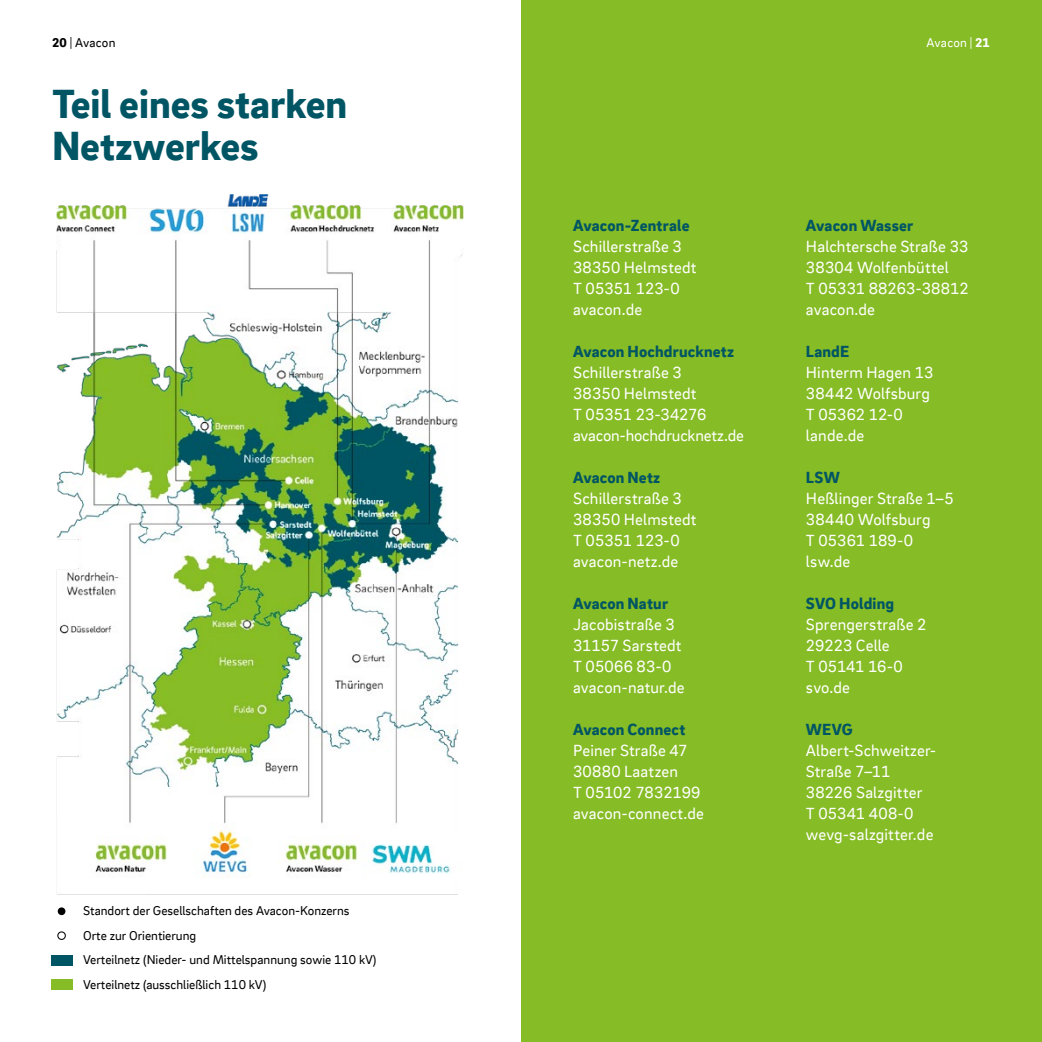
<style>
.page{position:relative;width:1042px;height:1042px;background:#fff}
.page>*{position:absolute;margin:0;border:0;box-sizing:border-box;transform-origin:0 0}
.t1{font:900 42px/42px "EON Brix Sans";color:#005564}
.t2{font:16.62px/21px "EON Brix Sans";letter-spacing:.01em;color:#fff}
.t3{font:900 16.62px "EON Brix Sans";letter-spacing:.01em;color:#005564}
.t4{font:13.12px/24.5px "EON Brix Sans";color:#000}
.t5{font:13.12px "EON Brix Sans";letter-spacing:.015em;color:#fff}
.s1{font-weight:900}
</style>
<div class="page">
<div style="left:521px;top:0;width:521px;height:1042px;background:#86bc25"></div>
<div style="left:51px;top:955px;width:22px;height:10px;background:#005564"></div>
<div style="left:51px;top:979px;width:22px;height:10px;background:#86bc25"></div>
<img style="left:56px;top:194px;width:407px;height:701px">
<div style="left:58px;top:907px;width:7px;height:8px;background:#000;border-radius:50%"></div>
<div style="left:57px;top:931px;width:9px;height:9px;border:1px solid #000;border-radius:50%"></div>
<img style="left:367px;top:833px;width:96px;height:45px">
<p class="t4" style="left:52px;top:30px;width:65px"><span class="s1">20</span> | Avacon</p>
<p class="t5" style="left:926px;top:34px;width:65px">Avacon | <span class="s1">21</span></p>
<h1 class="t1" style="left:52px;top:81px;width:297px">Teil eines starken<br>Netzwerkes</h1>
<p class="t4" style="left:83px;top:898px;width:295px">Standort der Gesellschaften des Avacon-Konzerns Orte zur Orientierung<br>Verteilnetz (Nieder- und Mittelspannung sowie 110 kV)<br>Verteilnetz (ausschließlich 110 kV)</p>
<p class="t3" style="left:573px;top:214px;width:118px">Avacon-Zentrale</p>
<p class="t2" style="left:573px;top:235px;width:125px">Schillerstraße 3<br>38350 Helmstedt<br>T 05351 123-0 avacon.de</p>
<p class="t3" style="left:573px;top:340px;width:162px">Avacon Hochdrucknetz</p>
<p class="t2" style="left:573px;top:361px;width:172px">Schillerstraße 3<br>38350 Helmstedt<br>T 05351 23-34276 avacon-hochdrucknetz.de</p>
<p class="t3" style="left:573px;top:466px;width:89px">Avacon Netz</p>
<p class="t2" style="left:573px;top:487px;width:125px">Schillerstraße 3<br>38350 Helmstedt<br>T 05351 123-0 avacon-netz.de</p>
<p class="t3" style="left:573px;top:592px;width:96px">Avacon Natur</p>
<p class="t2" style="left:573px;top:613px;width:113px">Jacobistraße 3<br>31157 Sarstedt<br>T 05066 83-0 avacon-natur.de</p>
<p class="t3" style="left:573px;top:718px;width:114px">Avacon Connect</p>
<p class="t2" style="left:573px;top:739px;width:133px">Peiner Straße 47<br>30880 Laatzen<br>T 05102 7832199 avacon-connect.de</p>
<p class="t3" style="left:806px;top:214px;width:109px">Avacon Wasser</p>
<p class="t2" style="left:806px;top:235px;width:164px">Halchtersche Straße 33<br>38304 Wolfenbüttel<br>T 05331 88263-38812 avacon.de</p>
<p class="t3" style="left:806px;top:340px;width:45px">LandE</p>
<p class="t2" style="left:806px;top:361px;width:129px">Hinterm Hagen 13<br>38442 Wolfsburg<br>T 05362 12-0 lande.de</p>
<p class="t3" style="left:806px;top:466px;width:35px">LSW</p>
<p class="t2" style="left:806px;top:487px;width:149px">Heßlinger Straße 1–5<br>38440 Wolfsburg<br>T 05361 189-0 lsw.de</p>
<p class="t3" style="left:806px;top:592px;width:90px">SVO Holding</p>
<p class="t2" style="left:806px;top:613px;width:122px">Sprengerstraße 2<br>29223 Celle<br>T 05141 16-0 svo.de</p>
<p class="t3" style="left:806px;top:718px;width:48px">WEVG</p>
<p class="t2" style="left:806px;top:739px;width:132px">Albert-Schweitzer-<br>Straße 7–11<br>38226 Salzgitter<br>T 05341 408-0 wevg-salzgitter.de</p>
</div>
